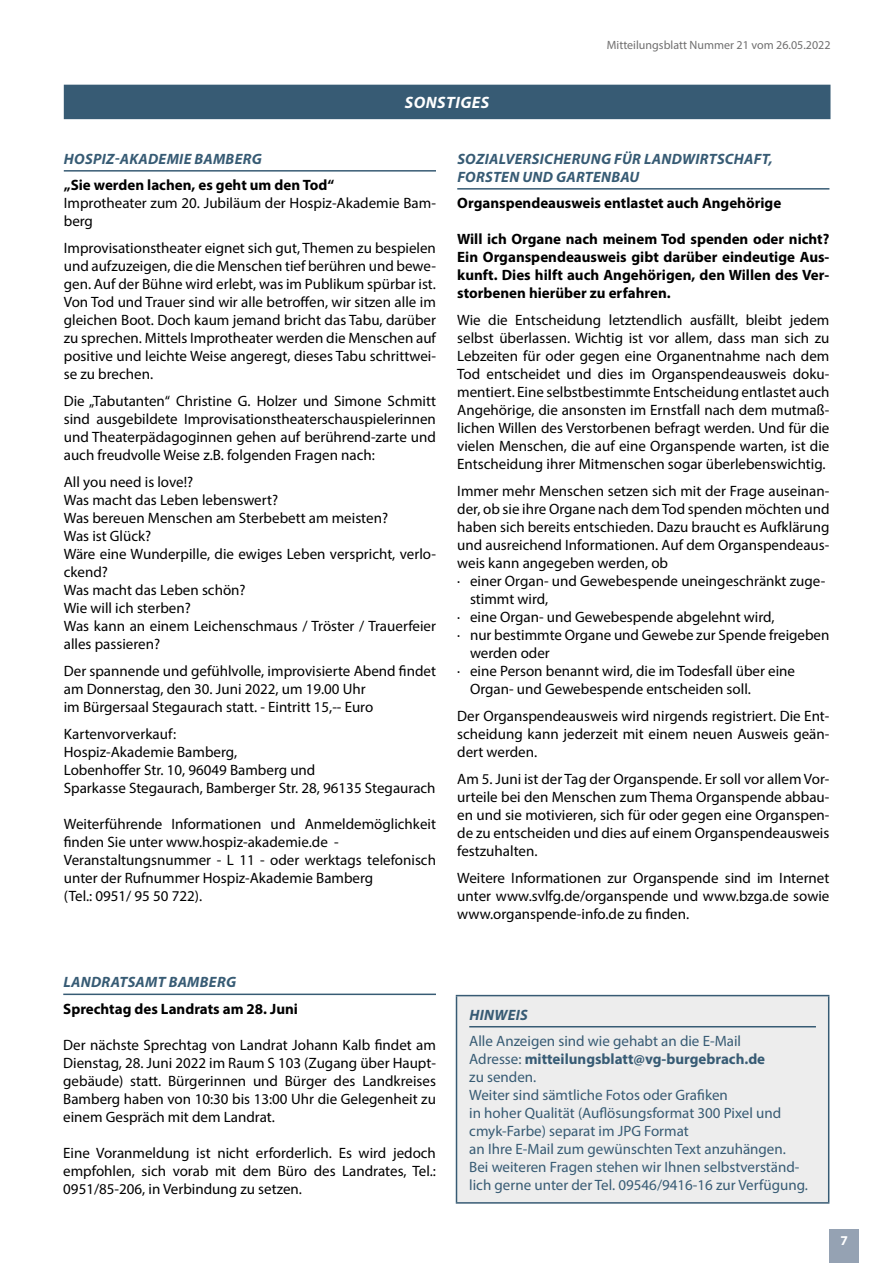
<style>
.page{position:relative;width:872px;height:1263px;background:#fff}
.page>*{position:absolute;margin:0;border:0;box-sizing:border-box;transform-origin:0 0}
.t1{font:italic 700 16.5px "Myriad Pro";letter-spacing:.03em;color:#fff}
.t2{font:15px/18px "Myriad Pro";color:#000;text-align:justify}
.t3{font:15px/18px "Myriad Pro";color:#375b74}
.t4{font:700 15px/18px "Myriad Pro";color:#000;text-align:justify}
.t5{font:italic 700 15px/18px "Myriad Pro";letter-spacing:.02em;color:#375b74}
.t6{font:700 13.5px "Myriad Pro";color:#fff}
.t7{font:12px "Myriad Pro";color:#706f6f}
.s1{font-weight:700}
</style>
<div class="page">
<div style="left:64px;top:85px;width:766px;height:34px;background:#375b74"></div>
<hr style="left:64px;top:170px;width:372px;height:2px;background:#375b74">
<hr style="left:63px;top:993px;width:373px;height:2px;background:#375b74">
<hr style="left:457px;top:188px;width:372px;height:2px;background:#375b74">
<div style="left:456px;top:995px;width:372px;height:208px;background:#ededed"></div>
<hr style="left:456px;top:996px;width:1px;height:206px;background:#375b74">
<hr style="left:456px;top:995px;width:373px;height:1px;background:#375b74">
<hr style="left:828px;top:996px;width:1px;height:206px;background:#375b74">
<hr style="left:456px;top:1202px;width:373px;height:1px;background:#375b74">
<hr style="left:469px;top:1026px;width:347px;height:1px;background:#375b74">
<div style="left:829px;top:1229px;width:30px;height:34px;background:#95a2b3"></div>
<p class="t1" style="left:405px;top:92px;width:86px">SONSTIGES</p>
<p class="t7" style="left:607px;top:38px;width:225px">Mitteilungsblatt Nummer 21 vom 26.05.2022</p>
<p class="t5" style="left:64px;top:149px;width:199px">HOSPIZ-AKADEMIE BAMBERG</p>
<p class="t4" style="left:64px;top:176px;width:272px">„Sie werden lachen, es geht um den Tod“</p>
<p class="t2" style="left:64px;top:194px;width:374px">Improtheater zum 20. Jubiläum der Hospiz-Akademie Bam&shy;berg</p>
<p class="t2" style="left:64px;top:239px;width:374px">Improvisationstheater eignet sich gut, Themen zu bespielen und aufzuzeigen, die die Menschen tief berühren und bewe&shy;gen. Auf der Bühne wird erlebt, was im Publikum spürbar ist.<br>Von Tod und Trauer sind wir alle betroffen, wir sitzen alle im gleichen Boot. Doch kaum jemand bricht das Tabu, darüber zu sprechen. Mittels Improtheater werden die Menschen auf positive und leichte Weise angeregt, dieses Tabu schrittwei&shy;se zu brechen.</p>
<p class="t2" style="left:64px;top:392px;width:374px">Die „Tabutanten“ Christine G. Holzer und Simone Schmitt sind ausgebildete Improvisationstheaterschauspielerinnen und Theaterpädagoginnen gehen auf berührend-zarte und auch freudvolle Weise z.B. folgenden Fragen nach:</p>
<p class="t2" style="left:64px;top:473px;width:374px;text-align:left">All you need is love!?<br>Was macht das Leben lebenswert?<br>Was bereuen Menschen am Sterbebett am meisten?<br>Was ist Glück?<br>Wäre eine Wunderpille, die ewiges Leben verspricht, verlo&shy;ckend?<br>Was macht das Leben schön?<br>Wie will ich sterben?<br>Was kann an einem Leichenschmaus / Tröster / Trauerfeier alles passieren?</p>
<p class="t2" style="left:64px;top:662px;width:374px;text-align:left">Der spannende und gefühlvolle, improvisierte Abend findet am Donnerstag, den 30. Juni 2022, um 19.00 Uhr<br>im Bürgersaal Stegaurach statt. - Eintritt 15,-- Euro</p>
<p class="t2" style="left:64px;top:725px;width:373px;text-align:left">Kartenvorverkauf:<br>Hospiz-Akademie Bamberg,<br>Lobenhoffer Str. 10, 96049 Bamberg und<br>Sparkasse Stegaurach, Bamberger Str. 28, 96135 Stegaurach</p>
<p class="t2" style="left:64px;top:815px;width:374px;text-align:left">Weiterführende Informationen und Anmeldemöglichkeit finden Sie unter www.hospiz-akademie.de - Veranstaltungsnummer - L 11 - oder werktags telefonisch unter der Rufnummer Hospiz-Akademie Bamberg<br>(Tel.: 0951/ 95 50 722).</p>
<p class="t5" style="left:457px;top:149px;width:317px">SOZIALVERSICHERUNG FÜR LANDWIRTSCHAFT,<br>FORSTEN UND GARTENBAU</p>
<p class="t4" style="left:457px;top:194px;width:325px">Organspendeausweis entlastet auch Angehörige</p>
<p class="t4" style="left:457px;top:230px;width:374px">Will ich Organe nach meinem Tod spenden oder nicht?<br>Ein Organspendeausweis gibt darüber eindeutige Aus&shy;kunft. Dies hilft auch Angehörigen, den Willen des Ver&shy;storbenen hierüber zu erfahren.</p>
<p class="t2" style="left:457px;top:311px;width:374px">Wie die Entscheidung letztendlich ausfällt, bleibt jedem selbst überlassen. Wichtig ist vor allem, dass man sich zu Lebzeiten für oder gegen eine Organentnahme nach dem Tod entscheidet und dies im Organspendeausweis doku&shy;mentiert. Eine selbstbestimmte Entscheidung entlastet auch Angehörige, die ansonsten im Ernstfall nach dem mutmaß&shy;lichen Willen des Verstorbenen befragt werden. Und für die vielen Menschen, die auf eine Organspende warten, ist die Entscheidung ihrer Mitmenschen sogar überlebenswichtig.</p>
<p class="t2" style="left:457px;top:482px;width:373px">Immer mehr Menschen setzen sich mit der Frage auseinan-</p>
<p class="t2" style="left:457px;top:500px;width:374px">der, ob sie ihre Organe nach dem Tod spenden möchten und</p>
<p class="t2" style="left:457px;top:518px;width:374px">haben sich bereits entschieden. Dazu braucht es Aufklärung</p>
<p class="t2" style="left:457px;top:536px;width:374px">und ausreichend Informationen. Auf dem Organspendeaus-</p>
<p class="t2" style="left:457px;top:554px;width:212px">weis kann angegeben werden, ob</p>
<p class="t2" style="left:457px;top:572px;width:369px">· einer Organ- und Gewebespende uneingeschränkt zuge-</p>
<p class="t2" style="left:470px;top:590px;width:80px">stimmt wird,</p>
<p class="t2" style="left:457px;top:608px;width:319px">· eine Organ- und Gewebespende abgelehnt wird,</p>
<p class="t2" style="left:457px;top:626px;width:374px">· nur bestimmte Organe und Gewebe zur Spende freigeben</p>
<p class="t2" style="left:470px;top:644px;width:81px">werden oder</p>
<p class="t2" style="left:457px;top:662px;width:339px">· eine Person benannt wird, die im Todesfall über eine</p>
<p class="t2" style="left:470px;top:680px;width:282px">Organ- und Gewebespende entscheiden soll.</p>
<p class="t2" style="left:457px;top:707px;width:374px">Der Organspendeausweis wird nirgends registriert. Die Ent&shy;scheidung kann jederzeit mit einem neuen Ausweis geän&shy;dert werden.</p>
<p class="t2" style="left:457px;top:770px;width:374px">Am 5. Juni ist der Tag der Organspende. Er soll vor allem Vor&shy;urteile bei den Menschen zum Thema Organspende abbau&shy;en und sie motivieren, sich für oder gegen eine Organspen&shy;de zu entscheiden und dies auf einem Organspendeausweis festzuhalten.</p>
<p class="t2" style="left:457px;top:869px;width:374px">Weitere Informationen zur Organspende sind im Internet unter www.svlfg.de/organspende und www.bzga.de sowie www.organspende-info.de zu finden.</p>
<p class="t5" style="left:63px;top:973px;width:174px">LANDRATSAMT BAMBERG</p>
<p class="t4" style="left:63px;top:999px;width:236px">Sprechtag des Landrats am 28. Juni</p>
<p class="t2" style="left:63px;top:1035px;width:374px">Der nächste Sprechtag von Landrat Johann Kalb findet am Dienstag, 28. Juni 2022 im Raum S 103 (Zugang über Haupt&shy;gebäude) statt. Bürgerinnen und Bürger des Landkreises Bamberg haben von 10:30 bis 13:00 Uhr die Gelegenheit zu einem Gespräch mit dem Landrat.</p>
<p class="t2" style="left:63px;top:1143px;width:374px">Eine Voranmeldung ist nicht erforderlich. Es wird jedoch empfohlen, sich vorab mit dem Büro des Landrates, Tel.:<br>0951/85-206, in Verbindung zu setzen.</p>
<p class="t5" style="left:469px;top:1005px;width:60px">HINWEIS</p>
<p class="t3" style="left:469px;top:1032px;width:340px">Alle Anzeigen sind wie gehabt an die E-Mail<br>Adresse: <span class="s1">mitteilungsblatt@vg-burgebrach.de<br></span>zu senden.<br>Weiter sind sämtliche Fotos oder Grafiken<br>in hoher Qualität (Auflösungsformat 300 Pixel und cmyk-Farbe) separat im JPG Format<br>an Ihre E-Mail zum gewünschten Text anzuhängen.<br>Bei weiteren Fragen stehen wir Ihnen selbstverständ&shy;lich gerne unter der Tel. 09546/9416-16 zur Verfügung.</p>
<p class="t6" style="left:840px;top:1231px;width:9px">7</p>
</div>
